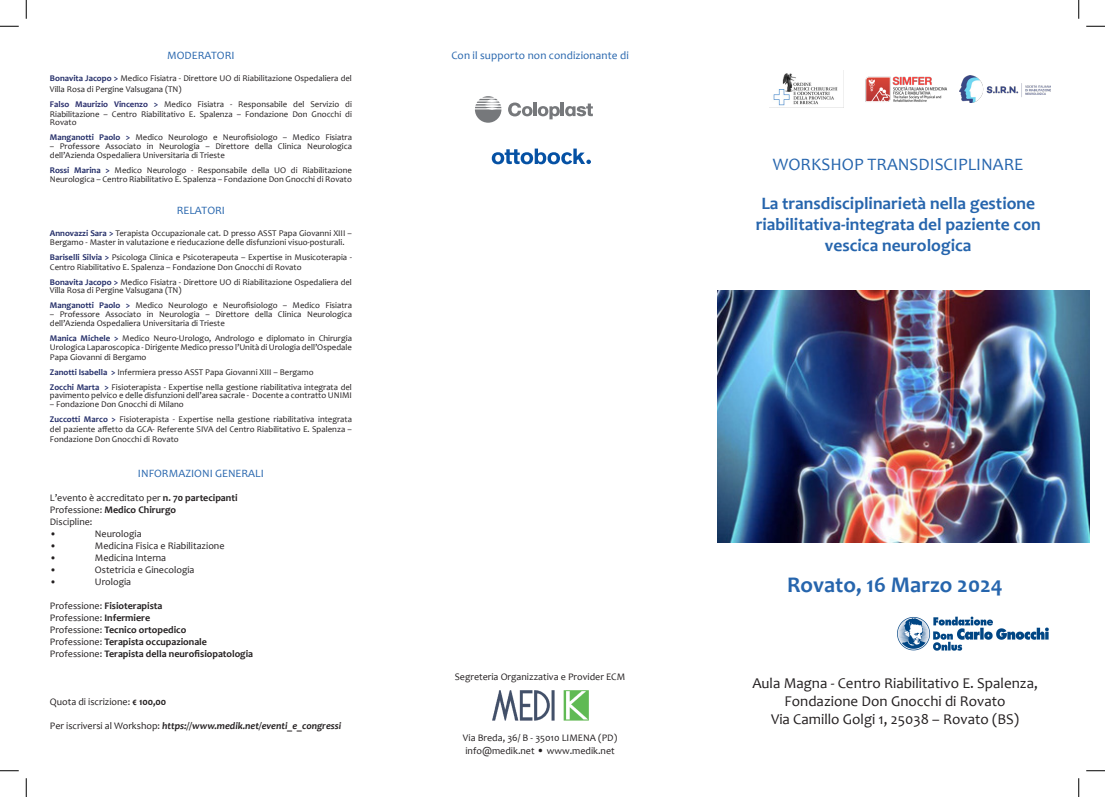
<style>
.page{position:relative;width:1105px;height:797px;background:#fff}
.page>*{position:absolute;margin:0;border:0;box-sizing:border-box;transform-origin:0 0}
.t1{font:700 22.5px "Candara";color:#2665ad}
.t2{font:700 17.5px "Candara";color:#2665ad}
.t3{font:17.5px "Candara";color:#2665ad}
.t4{font:15px "Candara";color:#231f20}
.t5{font:11.25px "Candara";color:#2665ad}
.t6{font:10px "Candara";color:#231f20}
.t7{font:700 10px "Candara";color:#231f20}
.t8{font:italic 700 10px "Candara";color:#231f20}
.t9{font:8.75px/8.8px "Candara";color:#231f20}
.s1{font-weight:700;color:#232d68}
.s2{font-weight:700;color:#272b6a}
.s3{font-weight:700}
.s4{font-weight:400}
.s5{font-weight:400;font-style:normal}
.s6{font-size:11.25px}
</style>
<div class="page">
<img style="left:492px;top:690px;width:97px;height:30px">
<img style="left:718px;top:290px;width:371px;height:252px">
<img style="left:769px;top:71px;width:75px;height:37px">
<img style="left:865px;top:76px;width:82px;height:26px">
<img style="left:959px;top:76px;width:91px;height:27px">
<svg style="left:492px;top:148px;width:99px;height:16px"></svg>
<svg style="left:508px;top:102px;width:85px;height:17px"></svg>
<svg style="left:475px;top:96px;width:26px;height:27px"></svg>
<svg style="left:0;top:25px;width:19px;height:2px"></svg>
<svg style="left:1086px;top:25px;width:19px;height:2px"></svg>
<svg style="left:0;top:770px;width:19px;height:1px"></svg>
<svg style="left:1086px;top:770px;width:19px;height:1px"></svg>
<svg style="left:25px;top:0;width:2px;height:19px"></svg>
<svg style="left:25px;top:778px;width:2px;height:19px"></svg>
<svg style="left:1078px;top:0;width:1px;height:19px"></svg>
<svg style="left:1078px;top:778px;width:1px;height:19px"></svg>
<img style="left:897px;top:616px;width:152px;height:35px">
<p class="t5" style="left:167px;top:48px;width:69px">MODERATORI</p>
<p class="t9" style="left:50px;top:74px;width:304px;line-height:10px"><span class="s1">Bonavita Jacopo &gt;</span> Medico Fisiatra - Direttore UO di Riabilitazione Ospedaliera del<br>Villa Rosa di Pergine Valsugana (TN)</p>
<p class="t9" style="left:50px;top:99px;width:304px;line-height:10px"><span class="s2">Falso Maurizio Vincenzo</span> <span class="s1">&gt;</span> Medico Fisiatra - Responsabile del Servizio di<br>Riabilitazione – Centro Riabilitativo E. Spalenza – Fondazione Don Gnocchi di</p>
<p class="t9" style="left:50px;top:118px;width:28px">Rovato</p>
<p class="t9" style="left:50px;top:133px;width:304px"><span class="s1">Manganotti Paolo &gt;</span> Medico Neurologo e Neurofisiologo – Medico Fisiatra</p>
<p class="t9" style="left:50px;top:142px;width:304px">– Professore Associato in Neurologia – Direttore della Clinica Neurologica dell’Azienda Ospedaliera Universitaria di Trieste</p>
<p class="t9" style="left:50px;top:165px;width:304px"><span class="s1">Rossi Marina &gt;</span> Medico Neurologo - Responsabile della UO di Riabilitazione<br>Neurologica – Centro Riabilitativo E. Spalenza – Fondazione Don Gnocchi di Rovato</p>
<p class="t5" style="left:177px;top:203px;width:50px">RELATORI</p>
<p class="t9" style="left:50px;top:228px;width:304px"><span class="s1">Annovazzi Sara &gt;</span> Terapista Occupazionale cat. D presso ASST Papa Giovanni XIII –<br>Bergamo - Master in valutazione e rieducazione delle disfunzioni visuo-posturali.</p>
<p class="t9" style="left:50px;top:252px;width:304px;line-height:10px"><span class="s1">Bariselli Silvia &gt;</span> Psicologa Clinica e Psicoterapeuta – Expertise in Musicoterapia -<br>Centro Riabilitativo E. Spalenza – Fondazione Don Gnocchi di Rovato</p>
<p class="t9" style="left:50px;top:277px;width:304px"><span class="s1">Bonavita Jacopo &gt;</span> Medico Fisiatra - Direttore UO di Riabilitazione Ospedaliera del<br>Villa Rosa di Pergine Valsugana (TN)</p>
<p class="t9" style="left:50px;top:301px;width:304px"><span class="s1">Manganotti Paolo &gt;</span> Medico Neurologo e Neurofisiologo – Medico Fisiatra</p>
<p class="t9" style="left:50px;top:310px;width:304px">– Professore Associato in Neurologia – Direttore della Clinica Neurologica dell’Azienda Ospedaliera Universitaria di Trieste</p>
<p class="t9" style="left:50px;top:333px;width:304px"><span class="s1">Manica Michele &gt;</span> Medico Neuro-Urologo, Andrologo e diplomato in Chirurgia<br>Urologica Laparoscopica - Dirigente Medico presso l’Unità di Urologia dell’Ospedale</p>
<p class="t9" style="left:50px;top:352px;width:98px">Papa Giovanni di Bergamo</p>
<p class="t9" style="left:50px;top:367px;width:265px"><span class="s1">Zanotti Isabella &gt;</span> Infermiera presso ASST Papa Giovanni XIII – Bergamo</p>
<p class="t9" style="left:50px;top:382px;width:304px"><span class="s1">Zocchi Marta &gt;</span> Fisioterapista - Expertise nella gestione riabilitativa integrata del pavimento pelvico e delle disfunzioni dell’area sacrale - Docente a contratto UNIMI</p>
<p class="t9" style="left:50px;top:400px;width:135px">– Fondazione Don Gnocchi di Milano</p>
<p class="t9" style="left:50px;top:414px;width:304px;line-height:10px;text-align:justify"><span class="s1">Zuccotti Marco &gt;</span> Fisioterapista - Expertise nella gestione riabilitativa integrata del paziente affetto da GCA- Referente SIVA del Centro Riabilitativo E. Spalenza – Fondazione Don Gnocchi di Rovato</p>
<p class="t5" style="left:138px;top:466px;width:127px">INFORMAZIONI GENERALI</p>
<p class="t6" style="left:50px;top:491px;width:189px">L’evento è accreditato per <span class="s3">n. 70 partecipanti</span></p>
<p class="t7" style="left:50px;top:503px;width:128px"><span class="s4">Professione:</span> Medico Chirurgo</p>
<p class="t6" style="left:50px;top:515px;width:44px">Discipline:</p>
<p class="t6" style="left:50px;top:527px;width:8px">•</p>
<p class="t6" style="left:95px;top:527px;width:48px">Neurologia</p>
<p class="t6" style="left:50px;top:539px;width:8px">•</p>
<p class="t6" style="left:95px;top:539px;width:131px">Medicina Fisica e Riabilitazione</p>
<p class="t6" style="left:50px;top:551px;width:8px">•</p>
<p class="t6" style="left:95px;top:551px;width:73px">Medicina Interna</p>
<p class="t6" style="left:50px;top:563px;width:8px">•</p>
<p class="t6" style="left:95px;top:563px;width:101px">Ostetricia e Ginecologia</p>
<p class="t6" style="left:50px;top:575px;width:8px">•</p>
<p class="t6" style="left:95px;top:575px;width:38px">Urologia</p>
<p class="t7" style="left:50px;top:599px;width:114px"><span class="s4">Professione:</span> Fisioterapista</p>
<p class="t6" style="left:50px;top:611px;width:102px">Professione: <span class="s3">Infermiere</span></p>
<p class="t7" style="left:50px;top:623px;width:138px"><span class="s4">Professione:</span> Tecnico ortopedico</p>
<p class="t7" style="left:50px;top:635px;width:159px"><span class="s4">Professione:</span> Terapista occupazionale</p>
<p class="t7" style="left:50px;top:647px;width:205px"><span class="s4">Professione:</span> Terapista della neurofisiopatologia</p>
<p class="t6" style="left:50px;top:695px;width:118px">Quota di iscrizione: <span class="s3">€ 100,00</span></p>
<p class="t8" style="left:50px;top:719px;width:293px"><span class="s5">Per iscriversi al Workshop:</span> https://www.medik.net/eventi_e_congressi</p>
<p class="t5" style="left:451px;top:48px;width:179px">Con il supporto non condizionante di</p>
<p class="t6" style="left:455px;top:671px;width:172px">Segreteria Organizzativa e Provider ECM</p>
<p class="t6" style="left:463px;top:731px;width:156px">Via Breda, 36/ B - 35010 LIMENA (PD)</p>
<p class="t6" style="left:465px;top:744px;width:151px">info@medik.net <span class="s6">•</span> www.medik.net</p>
<p class="t3" style="left:773px;top:153px;width:252px">WORKSHOP TRANSDISCIPLINARE</p>
<p class="t2" style="left:761px;top:192px;width:275px">La transdisciplinarietà nella gestione</p>
<p class="t2" style="left:756px;top:213px;width:287px">riabilitativa-integrata del paziente con</p>
<p class="t2" style="left:825px;top:234px;width:148px">vescica neurologica</p>
<p class="t1" style="left:787px;top:571px;width:217px">Rovato, 16 Marzo 2024</p>
<p class="t4" style="left:752px;top:673px;width:287px">Aula Magna - Centro Riabilitativo E. Spalenza,</p>
<p class="t4" style="left:784px;top:691px;width:223px">Fondazione Don Gnocchi di Rovato</p>
<p class="t4" style="left:771px;top:709px;width:250px">Via Camillo Golgi 1, 25038 – Rovato (BS)</p>
</div>
